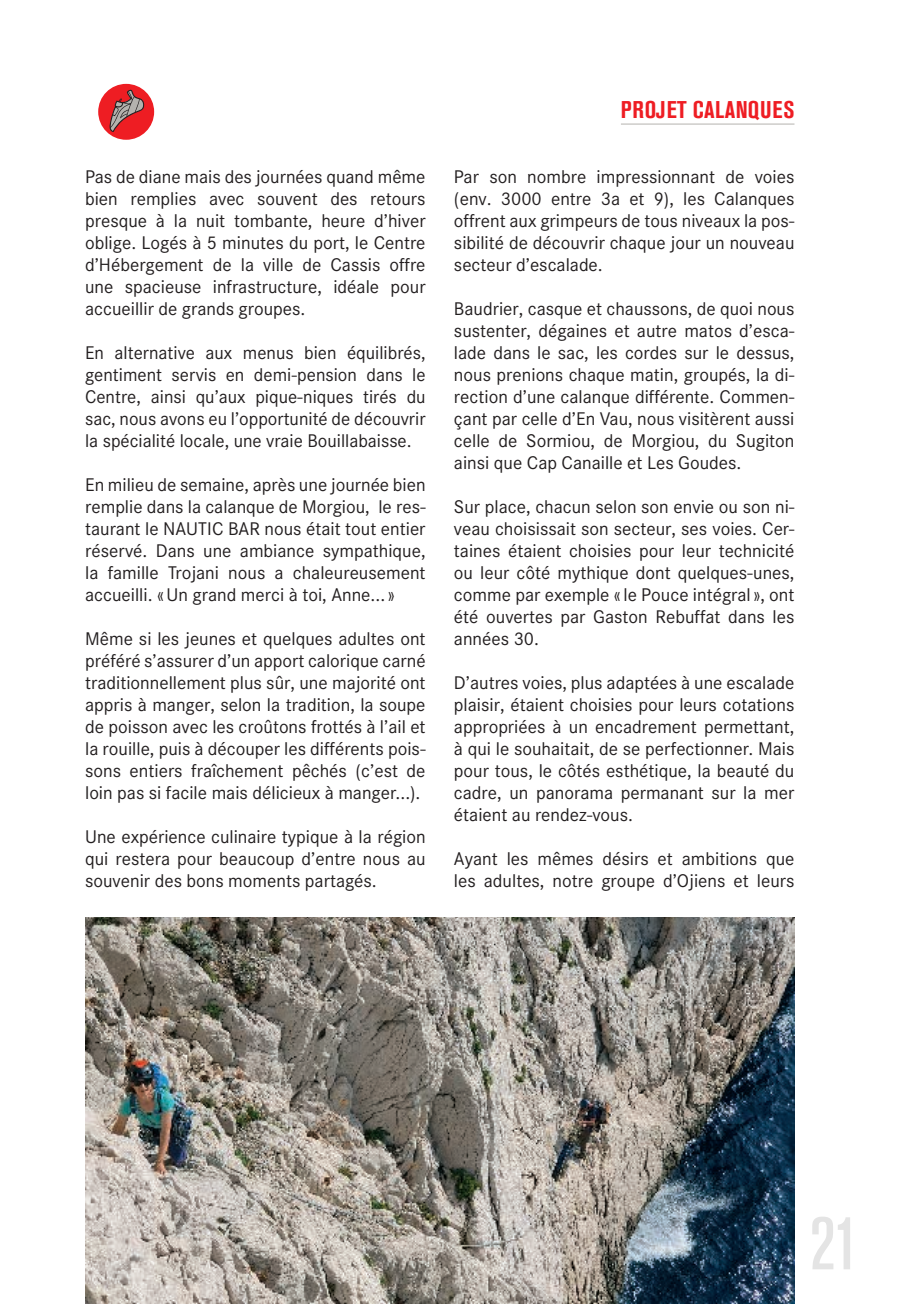
<style>
.page{position:relative;width:908px;height:1304px;background:#fff}
.page>*{position:absolute;margin:0;border:0;box-sizing:border-box;transform-origin:0 0}
.t1{font:500 74px "Akzidenz Grot Con BQ";color:#e4e4e4}
.t2{font:700 24px "Akzidenz Grot Con BQ";letter-spacing:.02em;color:#ee1d23}
.t3{font:18px/22px "Corporate SBQ";color:#231f20;text-align:justify}
</style>
<div class="page">
<img style="left:85px;top:917px;width:709px;height:387px">
<hr style="left:620px;top:124px;width:174px;height:1px;background:#b4b2ae">
<div style="left:98px;top:84px;width:56px;height:56px;background:#ee1d23;border-radius:50%"></div>
<svg style="left:108px;top:89px;width:36px;height:43px"></svg>
<p class="t3" style="left:85px;top:166px;width:342px">Pas de diane mais des journées quand même bien remplies avec souvent des retours presque à la nuit tombante, heure d’hiver oblige. Logés à 5 minutes du port, le Centre d’Hébergement de la ville de Cassis offre une spacieuse infrastructure, idéale pour accueillir de grands groupes.</p>
<p class="t3" style="left:85px;top:342px;width:342px">En alternative aux menus bien équilibrés, gentiment servis en demi-pension dans le Centre, ainsi qu’aux pique-niques tirés du sac, nous avons eu l’opportunité de découvrir la spécialité locale, une vraie Bouillabaisse.</p>
<p class="t3" style="left:85px;top:474px;width:342px">En milieu de semaine, après une journée bien remplie dans la calanque de Morgiou, le res&shy;taurant le NAUTIC BAR nous était tout entier réservé. Dans une ambiance sympathique, la famille Trojani nous a chaleureusement accueilli. «Un grand merci à toi, Anne... »</p>
<p class="t3" style="left:85px;top:628px;width:342px">Même si les jeunes et quelques adultes ont préféré s’assurer d’un apport calorique carné traditionnellement plus sûr, une majorité ont appris à manger, selon la tradition, la soupe de poisson avec les croûtons frottés à l’ail et la rouille, puis à découper les différents pois&shy;sons entiers fraîchement pêchés (c’est de loin pas si facile mais délicieux à manger...).</p>
<p class="t3" style="left:85px;top:826px;width:342px">Une expérience culinaire typique à la région qui restera pour beaucoup d’entre nous au souvenir des bons moments partagés.</p>
<h2 class="t2" style="left:620px;top:96px;width:175px">PROJET CALANQUES</h2>
<p class="t3" style="left:454px;top:166px;width:342px">Par son nombre impressionnant de voies (env. 3000 entre 3a et 9), les Calanques offrent aux grimpeurs de tous niveaux la pos&shy;sibilité de découvrir chaque jour un nouveau secteur d’escalade.</p>
<p class="t3" style="left:454px;top:298px;width:342px">Baudrier, casque et chaussons, de quoi nous sustenter, dégaines et autre matos d’esca&shy;lade dans le sac, les cordes sur le dessus, nous prenions chaque matin, groupés, la di&shy;rection d’une calanque différente. Commen&shy;çant par celle d’En Vau, nous visitèrent aussi celle de Sormiou, de Morgiou, du Sugiton ainsi que Cap Canaille et Les Goudes.</p>
<p class="t3" style="left:454px;top:496px;width:342px">Sur place, chacun selon son envie ou son ni&shy;veau choisissait son secteur, ses voies. Cer&shy;taines étaient choisies pour leur technicité ou leur côté mythique dont quelques-unes, comme par exemple « le Pouce intégral », ont été ouvertes par Gaston Rebuffat dans les années 30.</p>
<p class="t3" style="left:454px;top:672px;width:342px">D’autres voies, plus adaptées à une escalade plaisir, étaient choisies pour leurs cotations appropriées à un encadrement permettant, à qui le souhaitait, de se perfectionner. Mais pour tous, le côtés esthétique, la beauté du cadre, un panorama permanant sur la mer étaient au rendez-vous.</p>
<p class="t3" style="left:454px;top:848px;width:342px">Ayant les mêmes désirs et ambitions que les adultes, notre groupe d’Ojiens et leurs</p>
<h1 class="t1" style="left:809px;top:1202px;width:51px">21</h1>
</div>
